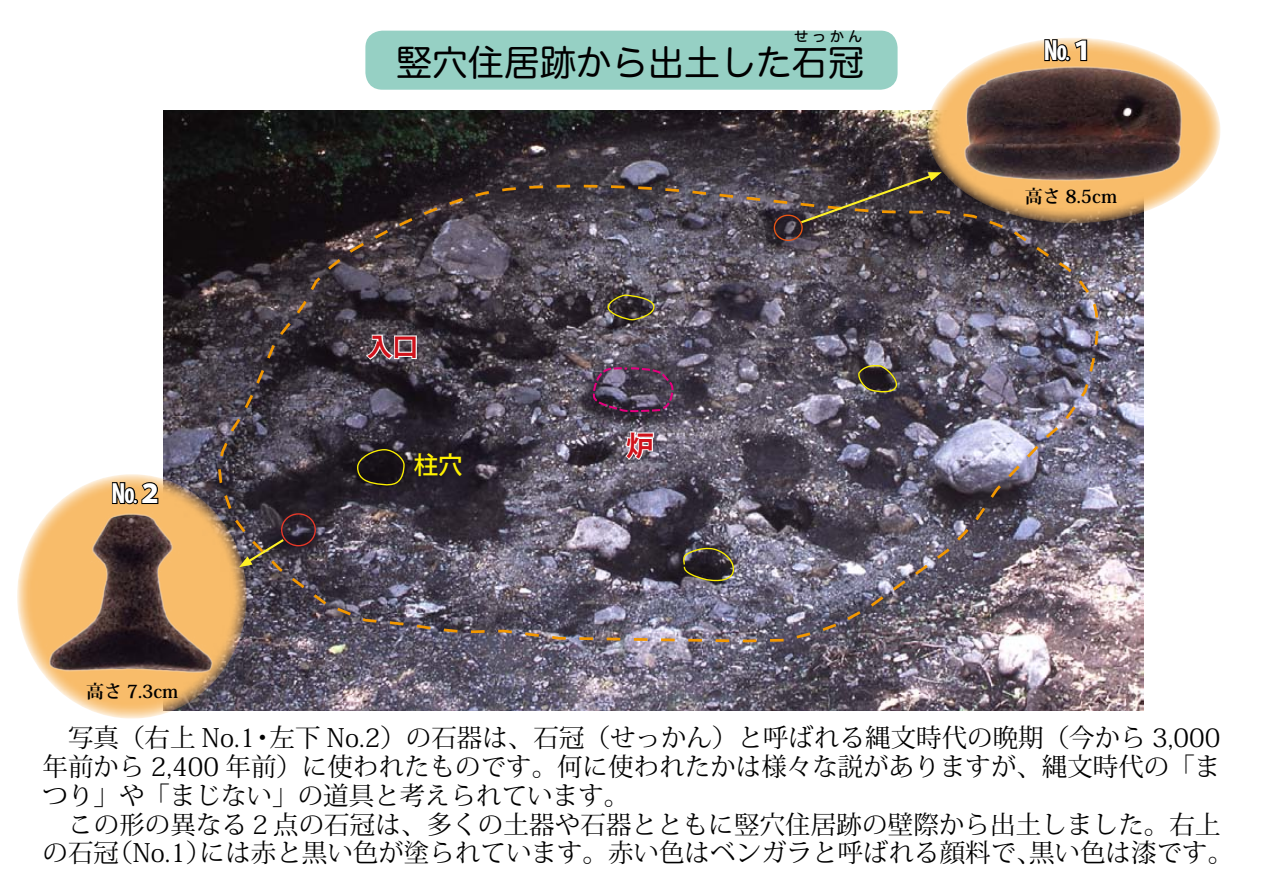
<style>
.page{position:relative;width:1263px;height:893px;background:#fff}
.page>*{position:absolute;margin:0;border:0;box-sizing:border-box;transform-origin:0 0}
.t1{font:36px "Hira Maru Pro W4";color:#000}
.t2{font:700 27.6px "Koz Go Pro";color:#d0121b}
.t3{font:25.5px "Koz Min Pro";color:#000}
.t4{font:800 25.5px "Koz Go Pr 6 N";color:#fff}
.t5{font:700 25.5px "Koz Go Std";color:#d0121b}
.t6{font:500 24.45px "Koz Go Pr 6 N";color:#fff100}
.t7{font:700 18px "Koz Min Pro";color:#000}
.t8{font:14.85px "Hira Maru Pro W4";color:#000}
</style>
<div class="page">
<div style="left:365px;top:31px;width:532px;height:59px;background:#96d0c4;border-radius:17px"></div>
<img style="left:164px;top:111px;width:980px;height:599px">
<svg style="left:216px;top:180px;width:896px;height:463px;background:#5d5562"></svg>
<div style="left:281px;top:513px;width:35px;height:33px;border:1px solid #e83828;border-radius:50%"></div>
<div style="left:774px;top:215px;width:29px;height:26px;border:1px solid #ea5514;border-radius:50%"></div>
<svg style="left:858px;top:365px;width:42px;height:29px"></svg>
<svg style="left:681px;top:545px;width:57px;height:38px;background:#4e4941"></svg>
<svg style="left:356px;top:448px;width:49px;height:38px;background:#302a1a"></svg>
<svg style="left:607px;top:294px;width:50px;height:27px"></svg>
<svg style="left:592px;top:366px;width:82px;height:46px;background:#5c445d"></svg>
<svg style="left:623px;top:430px;width:32px;height:32px"></svg>
<svg style="left:364px;top:334px;width:54px;height:27px"></svg>
<svg style="left:17px;top:474px;width:230px;height:245px;background:#e0bd90"></svg>
<img style="left:29px;top:484px;width:206px;height:218px">
<svg style="left:927px;top:38px;width:293px;height:185px;background:#d9af77"></svg>
<img style="left:952px;top:47px;width:248px;height:157px">
<svg style="left:111px;top:474px;width:48px;height:36px;background:#ab8b5e"></svg>
<svg style="left:1043px;top:38px;width:45px;height:29px"></svg>
<svg style="left:239px;top:537px;width:47px;height:30px"></svg>
<svg style="left:799px;top:172px;width:143px;height:53px;background:#4c433d"></svg>
<p class="t4" style="left:112px;top:479px;width:53px">No２</p>
<p class="t7" style="left:86px;top:679px;width:94px">高さ 7.3cm</p>
<p class="t8" style="left:794px;top:24px;width:70px">せっかん</p>
<h1 class="t1" style="left:396px;top:31px;width:469px">竪穴住居跡から出土した石冠</h1>
<p class="t5" style="left:367px;top:330px;width:53px">入口</p>
<p class="t6" style="left:414px;top:452px;width:50px">柱穴</p>
<p class="t2" style="left:626px;top:428px;width:29px">炉</p>
<p class="t4" style="left:1044px;top:36px;width:53px">No１</p>
<p class="t7" style="left:1025px;top:183px;width:94px">高さ 8.5cm</p>
<p class="t3" style="left:270px;top:720px;width:952px">左下 No.2）の石器は、石冠（せっかん）と呼ばれる縄文時代の晩期（今から 3,000</p>
<p class="t3" style="left:43px;top:720px;width:214px">　写真（右上 No.1</p>
<p class="t3" style="left:43px;top:749px;width:1179px">年前から 2,400 年前）に使われたものです。何に使われたかは様々な説がありますが、縄文時代の「ま</p>
<p class="t3" style="left:43px;top:777px;width:588px">つり」や「まじない」の道具と考えられています。</p>
<p class="t3" style="left:43px;top:806px;width:1179px">　この形の異なる２点の石冠は、多くの土器や石器とともに竪穴住居跡の壁際から出土しました。右上</p>
<p class="t3" style="left:1029px;top:835px;width:206px">黒い色は漆です。</p>
<p class="t3" style="left:250px;top:720px;width:27px">・</p>
<p class="t3" style="left:200px;top:835px;width:843px">には赤と黒い色が塗られています。赤い色はベンガラと呼ばれる顔料で、</p>
<p class="t3" style="left:107px;top:835px;width:106px">（No.1）</p>
<p class="t3" style="left:43px;top:835px;width:78px">の石冠</p>
</div>
